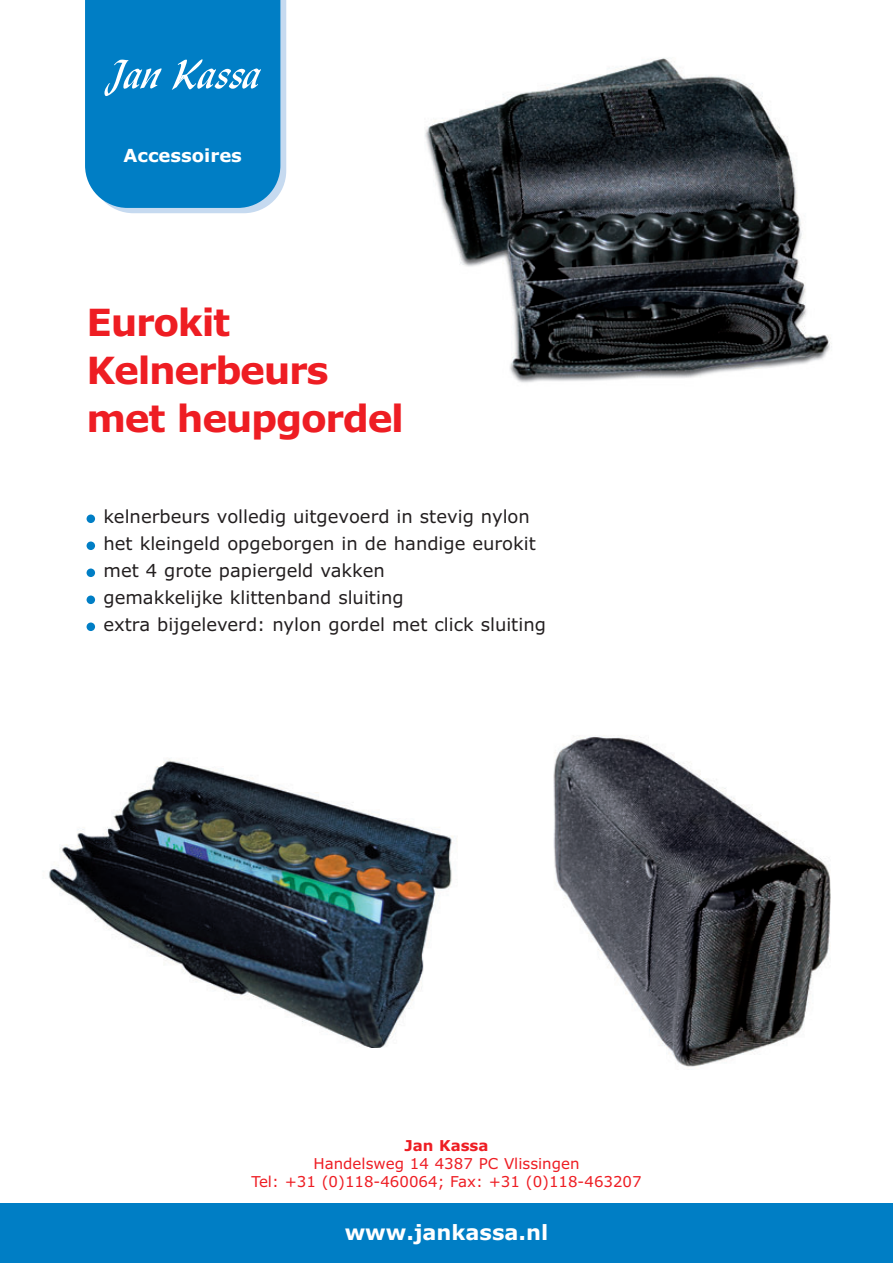
<style>
.page{position:relative;width:893px;height:1263px;background:#fff}
.page>*{position:absolute;margin:0;border:0;box-sizing:border-box;transform-origin:0 0}
.t1{font:700 37.5px/48px "Verdana";letter-spacing:-.035em;color:#ee1d23}
.t2{font:700 21px "Verdana";color:#fff}
.t3{font:18px/27px "Verdana";color:#231f20}
.t4{font:700 18px "Verdana";color:#fff}
.t5{font:15px/18px "Verdana";color:#ee1d23;text-align:center}
.t6{font:700 15px "Verdana";color:#ee1d23}
</style>
<div class="page">
<svg style="left:85px;top:0;width:201px;height:213px;background:#1588c9"></svg>
<div style="left:0;top:1204px;width:893px;height:59px;background:#007ec5"></div>
<img style="left:424px;top:58px;width:408px;height:325px">
<img style="left:48px;top:759px;width:405px;height:288px">
<img style="left:553px;top:735px;width:278px;height:335px">
<div style="left:87px;top:622px;width:8px;height:9px;background:#007ec5;border-radius:50%"></div>
<div style="left:87px;top:595px;width:8px;height:9px;background:#007ec5;border-radius:50%"></div>
<div style="left:87px;top:568px;width:8px;height:9px;background:#007ec5;border-radius:50%"></div>
<div style="left:87px;top:541px;width:8px;height:9px;background:#007ec5;border-radius:50%"></div>
<div style="left:87px;top:514px;width:8px;height:9px;background:#007ec5;border-radius:50%"></div>
<p class="t4" style="left:123px;top:148px;width:120px">Accessoires</p>
<h1 class="t1" style="left:87px;top:302px;width:319px">Eurokit<br>Kelnerbeurs met heupgordel</h1>
<p class="t3" style="left:104px;top:504px;width:444px">kelnerbeurs volledig uitgevoerd in stevig nylon het kleingeld opgeborgen in de handige eurokit met 4 grote papiergeld vakken<br>gemakkelijke klittenband sluiting<br>extra bijgeleverd: nylon gordel met click sluiting</p>
<p class="t6" style="left:404px;top:1140px;width:86px">Jan Kassa</p>
<p class="t5" style="left:251px;top:1156px;width:392px">Handelsweg 14 4387 PC Vlissingen<br>Tel: +31 (0)118-460064; Fax: +31 (0)118-463207</p>
<p class="t2" style="left:345px;top:1224px;width:205px">www.jankassa.nl</p>
</div>
